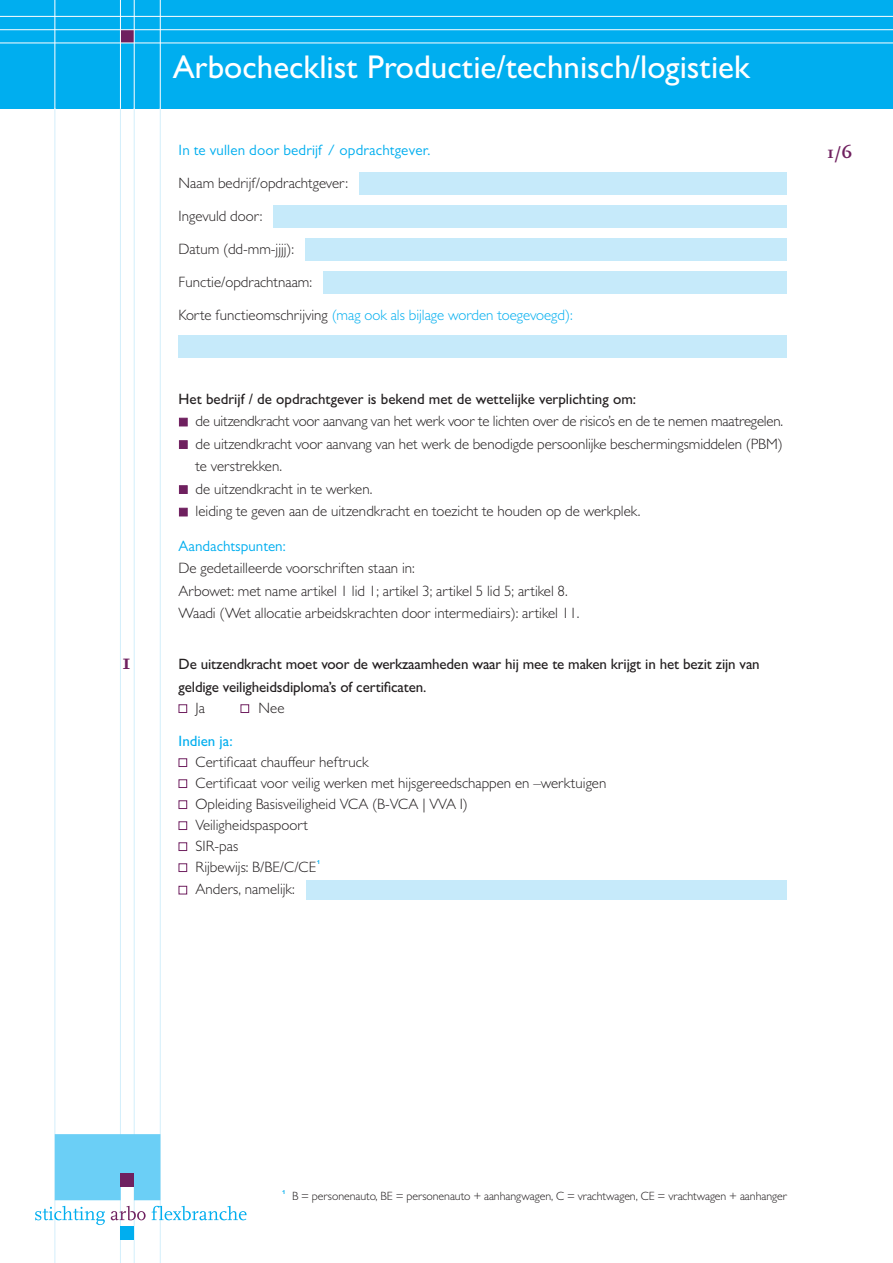
<style>
.page{position:relative;width:893px;height:1263px;background:#fff}
.page>*{position:absolute;margin:0;border:0;box-sizing:border-box;transform-origin:0 0}
.t1{font:500 33px "Gill Sans MT Pro";color:#fff}
.t2{font:700 22.5px "Scala";color:#6f205f}
.t3{font:700 18px "Scala";color:#6f205f}
.t4{font:300 15px/22.5px "Gill Sans MT Pro";color:#231f20}
.t5{font:500 15px/22.5px "Gill Sans MT Pro";letter-spacing:-.01em;color:#231f20}
.t6{font:300 15px "Gill Sans MT Pro";color:#00aeef}
.t7{font:15px "Gill Sans MT Pro";letter-spacing:.01em;color:#00aeef}
.t8{font:500 15px "Gill Sans MT Pro";color:#00aeef}
.t9{font:300 12px "Gill Sans MT Pro";letter-spacing:-.005em;color:#231f20}
.t10{font:500 8.7px "Gill Sans MT Pro";color:#00aeef}
.s1{color:#231f20}
</style>
<div class="page">
<div style="left:0;top:0;width:893px;height:108px;background:#00aeef"></div>
<div style="left:120px;top:30px;width:14px;height:13px;background:#6f205f"></div>
<hr style="left:0;top:43px;width:893px;height:1px;background:#fff">
<hr style="left:0;top:29px;width:893px;height:1px;background:#fff">
<hr style="left:0;top:16px;width:893px;height:1px;background:#fff">
<hr style="left:160px;top:0;width:1px;height:108px;background:#fff">
<hr style="left:120px;top:0;width:1px;height:108px;background:#fff">
<hr style="left:54px;top:0;width:1px;height:108px;background:#fff">
<hr style="left:134px;top:0;width:1px;height:108px;background:#fff">
<hr style="left:160px;top:108px;width:1px;height:1155px;background:#d4effb">
<hr style="left:120px;top:108px;width:1px;height:1155px;background:#d4effb">
<hr style="left:54px;top:108px;width:1px;height:1155px;background:#d4effb">
<hr style="left:134px;top:108px;width:1px;height:1155px;background:#d4effb">
<svg style="left:35px;top:1206px;width:70px;height:19px"></svg>
<svg style="left:111px;top:1206px;width:35px;height:14px"></svg>
<svg style="left:152px;top:1206px;width:95px;height:14px"></svg>
<div style="left:55px;top:1134px;width:105px;height:66px;background:#6bcff6"></div>
<div style="left:121px;top:1174px;width:13px;height:13px;background:#6f205f"></div>
<div style="left:121px;top:1227px;width:13px;height:13px;background:#00aeef"></div>
<div style="left:179px;top:418px;width:9px;height:8px;background:#6f205f;border:1px solid #6f205f"></div>
<div style="left:179px;top:440px;width:9px;height:9px;background:#6f205f;border:1px solid #6f205f"></div>
<div style="left:179px;top:485px;width:9px;height:9px;background:#6f205f;border:1px solid #6f205f"></div>
<div style="left:179px;top:508px;width:9px;height:8px;background:#6f205f;border:1px solid #6f205f"></div>
<div style="left:179px;top:704px;width:8px;height:9px;border:1px solid #6f205f"></div>
<div style="left:241px;top:704px;width:8px;height:9px;border:1px solid #6f205f"></div>
<div style="left:179px;top:758px;width:8px;height:9px;border:1px solid #6f205f"></div>
<div style="left:179px;top:779px;width:8px;height:9px;border:1px solid #6f205f"></div>
<div style="left:179px;top:800px;width:8px;height:9px;border:1px solid #6f205f"></div>
<div style="left:179px;top:821px;width:8px;height:9px;border:1px solid #6f205f"></div>
<div style="left:179px;top:842px;width:8px;height:9px;border:1px solid #6f205f"></div>
<div style="left:179px;top:863px;width:8px;height:9px;border:1px solid #6f205f"></div>
<div style="left:179px;top:886px;width:8px;height:8px;border:1px solid #6f205f"></div>
<div style="left:306px;top:880px;width:481px;height:19px;background:#c6eafa"></div>
<div style="left:359px;top:172px;width:428px;height:23px;background:#c6eafa"></div>
<div style="left:273px;top:205px;width:514px;height:23px;background:#c6eafa"></div>
<div style="left:305px;top:238px;width:482px;height:23px;background:#c6eafa"></div>
<div style="left:324px;top:271px;width:463px;height:23px;background:#c6eafa"></div>
<div style="left:178px;top:335px;width:609px;height:23px;background:#c6eafa"></div>
<h1 class="t1" style="left:173px;top:48px;width:578px">Arbochecklist Productie/technisch/logistiek</h1>
<p class="t7" style="left:179px;top:141px;width:254px">In te vullen door bedrijf / opdrachtgever.</p>
<p class="t4" style="left:179px;top:171px;width:171px">Naam bedrijf/opdrachtgever:</p>
<p class="t4" style="left:179px;top:204px;width:85px">Ingevuld door:</p>
<p class="t4" style="left:179px;top:237px;width:117px">Datum (dd-mm-jjjj):</p>
<p class="t4" style="left:179px;top:270px;width:135px">Functie/opdrachtnaam:</p>
<p class="t6" style="left:179px;top:306px;width:396px"><span class="s1">Korte functieomschrijving</span> (mag ook als bijlage worden toegevoegd):</p>
<p class="t5" style="left:179px;top:387px;width:459px">Het bedrijf / de opdrachtgever is bekend met de wettelijke verplichting om:</p>
<p class="t4" style="left:196px;top:410px;width:589px">de uitzendkracht voor aanvang van het werk voor te lichten over de risico’s en de te nemen maatregelen. de uitzendkracht voor aanvang van het werk de benodigde persoonlijke beschermingsmiddelen (PBM) te verstrekken.<br>de uitzendkracht in te werken.<br>leiding te geven aan de uitzendkracht en toezicht te houden op de werkplek.</p>
<p class="t7" style="left:179px;top:537px;width:109px">Aandachtspunten:</p>
<p class="t4" style="left:179px;top:557px;width:402px">De gedetailleerde voorschriften staan in:<br>Arbowet: met name artikel 1 lid 1; artikel 3; artikel 5 lid 5; artikel 8.<br>Waadi (Wet allocatie arbeidskrachten door intermediairs): artikel 11.</p>
<h2 class="t2" style="left:122px;top:649px;width:10px">1</h2>
<p class="t5" style="left:179px;top:653px;width:583px">De uitzendkracht moet voor de werkzaamheden waar hij mee te maken krijgt in het bezit zijn van geldige veiligheidsdiploma’s of certificaten.</p>
<p class="t4" style="left:196px;top:696px;width:11px">Ja</p>
<p class="t4" style="left:259px;top:696px;width:27px">Nee</p>
<p class="t8" style="left:179px;top:732px;width:56px">Indien ja:</p>
<p class="t4" style="left:196px;top:751px;width:412px;line-height:21px">Certificaat chauffeur heftruck<br>Certificaat voor veilig werken met hijsgereedschappen en –werktuigen Opleiding Basisveiligheid VCA (B-VCA | VVA I)<br>Veiligheidspaspoort<br>SIR-pas<br>Rijbewijs: B/BE/C/CE</p>
<p class="t10" style="left:316px;top:856px;width:6px">1</p>
<p class="t4" style="left:196px;top:878px;width:101px">Anders, namelijk:</p>
<p class="t3" style="left:827px;top:142px;width:27px">1/6</p>
<p class="t10" style="left:281px;top:1185px;width:6px">1</p>
<p class="t9" style="left:292px;top:1189px;width:497px">B = personenauto, BE = personenauto + aanhangwagen, C = vrachtwagen, CE = vrachtwagen + aanhanger</p>
</div>
